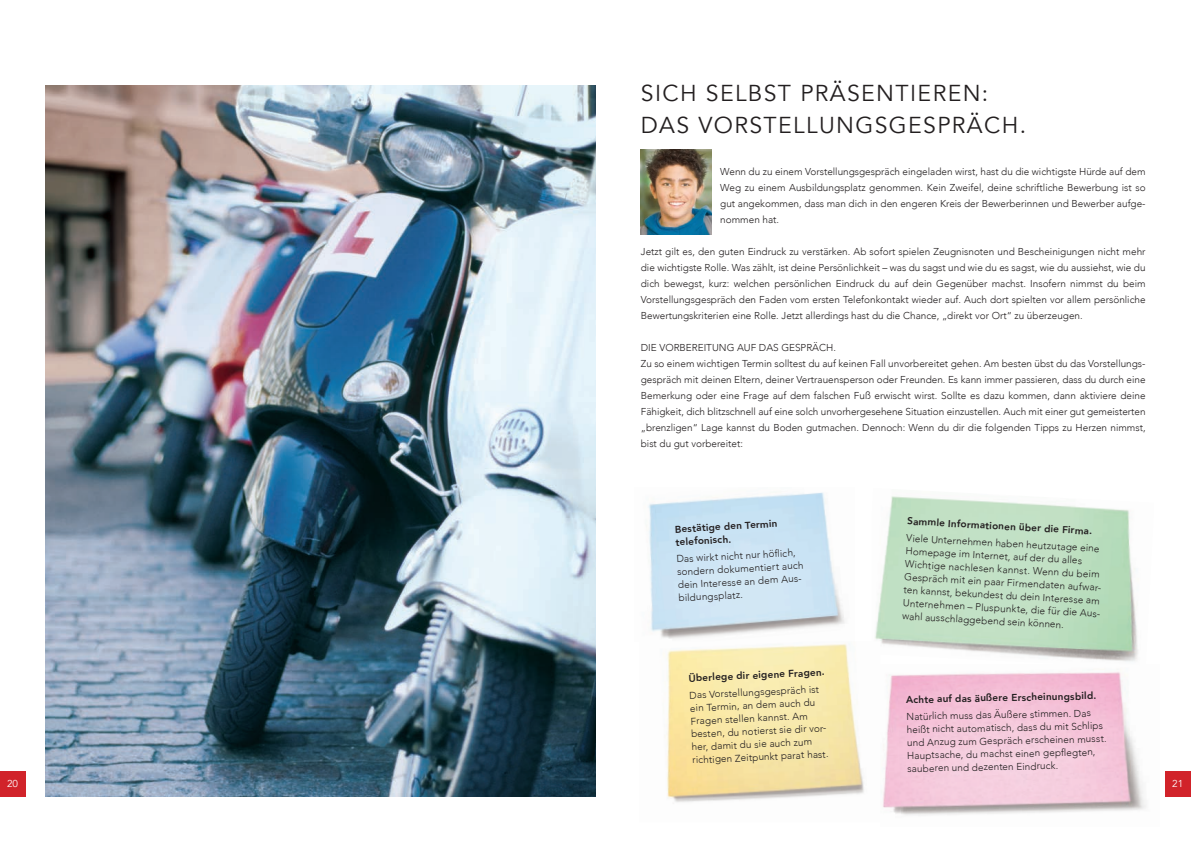
<style>
.page{position:relative;width:1191px;height:842px;background:#fff}
.page>*{position:absolute;margin:0;border:0;box-sizing:border-box;transform-origin:0 0}
.t1{font:23px/32px "Avenir";letter-spacing:.06em;color:#231f20}
.t2{font:300 10px/13px "Avenir";color:#231f20}
.t3{font:800 10px/13px "Avenir";color:#231f20}
.t4{font:10px "Avenir";color:#fff}
</style>
<div class="page">
<div style="left:1165px;top:771px;width:26px;height:26px;background:#d1232a"></div>
<div style="left:0;top:771px;width:26px;height:26px;background:#d1232a"></div>
<img style="left:882px;top:671px;width:264px;height:145px">
<img style="left:45px;top:85px;width:550px;height:712px">
<img style="left:641px;top:149px;width:70px;height:85px">
<img style="left:648px;top:492px;width:197px;height:147px">
<img style="left:875px;top:496px;width:263px;height:166px">
<img style="left:667px;top:641px;width:213px;height:161px">
<h1 class="t1" style="left:641px;top:78px;width:387px">SICH SELBST PRÄSENTIEREN:<br>DAS VORSTELLUNGSGESPRÄCH.</h1>
<p class="t2" style="left:720px;top:164px;width:427px;line-height:16px;text-align:justify">Wenn du zu einem Vorstellungsgespräch eingeladen wirst, hast du die wichtigste Hürde auf dem Weg zu einem Ausbildungsplatz genommen. Kein Zweifel, deine schriftliche Bewerbung ist so gut angekommen, dass man dich in den engeren Kreis der Bewerberinnen und Bewerber aufge&shy;nommen hat.</p>
<p class="t2" style="left:641px;top:244px;width:506px;line-height:16px;text-align:justify">Jetzt gilt es, den guten Eindruck zu verstärken. Ab sofort spielen Zeugnisnoten und Bescheinigungen nicht mehr die wichtigste Rolle. Was zählt, ist deine Persönlichkeit – was du sagst und wie du es sagst, wie du aussiehst, wie du dich bewegst, kurz: welchen persönlichen Eindruck du auf dein Gegenüber machst. Insofern nimmst du beim Vorstellungsgespräch den Faden vom ersten Telefonkontakt wieder auf. Auch dort spielten vor allem persönliche Bewertungskriterien eine Rolle. Jetzt allerdings hast du die Chance, „direkt vor Ort“ zu überzeugen.</p>
<p class="t2" style="left:641px;top:340px;width:506px;line-height:16px">DIE VORBEREITUNG AUF DAS GESPRÄCH.<br>Zu so einem wichtigen Termin solltest du auf keinen Fall unvorbereitet gehen. Am besten übst du das Vorstellungs&shy;gespräch mit deinen Eltern, deiner Vertrauensperson oder Freunden. Es kann immer passieren, dass du durch eine Bemerkung oder eine Frage auf dem falschen Fuß erwischt wirst. Sollte es dazu kommen, dann aktiviere deine Fähigkeit, dich blitzschnell auf eine solch unvorhergesehene Situation einzustellen. Auch mit einer gut gemeisterten „brenzligen“ Lage kannst du Boden gutmachen. Dennoch: Wenn du dir die folgenden Tipps zu Herzen nimmst, bist du gut vorbereitet:</p>
<p class="t3" style="left:674px;top:522px;width:104px;rotate:-3deg">Bestätige den Termin telefonisch.</p>
<p class="t2" style="left:676px;top:552px;width:128px;rotate:-3deg">Das wirkt nicht nur höfl ich, sondern dokumentiert auch dein Interesse an dem Aus&shy;bildungsplatz.</p>
<p class="t3" style="left:688px;top:672px;width:138px;rotate:-3deg">Überlege dir eigene Fragen.</p>
<p class="t2" style="left:688px;top:689px;width:139px;rotate:-3deg">Das Vorstellungsgespräch ist ein Termin, an dem auch du<br>Fragen stellen kannst. Am besten, du notierst sie dir vor&shy;her, damit du sie auch zum richtigen Zeitpunkt parat hast.</p>
<p class="t3" style="left:907px;top:515px;width:187px;rotate:3deg">Sammle Informationen über die Firma.</p>
<p class="t2" style="left:906px;top:532px;width:200px;rotate:3deg">Viele Unternehmen haben heutzutage eine Homepage im Internet, auf der du alles Wichtige nachlesen kannst. Wenn du beim Gespräch mit ein paar Firmendaten aufwar&shy;ten kannst, bekundest du dein Interesse am Unternehmen – Pluspunkte, die für die Aus&shy;wahl ausschlaggebend sein können.</p>
<p class="t3" style="left:906px;top:693px;width:192px;rotate:-1deg">Achte auf das äußere Erscheinungsbild.</p>
<p class="t2" style="left:906px;top:710px;width:201px;rotate:-1deg">Natürlich muss das Äußere stimmen. Das heißt nicht automatisch, dass du mit Schlips und Anzug zum Gespräch erscheinen musst.<br>Hauptsache, du machst einen gepfl egten, sauberen und dezenten Eindruck.</p>
<p class="t4" style="left:7px;top:778px;width:13px">20</p>
<p class="t4" style="left:1172px;top:778px;width:13px">21</p>
</div>
